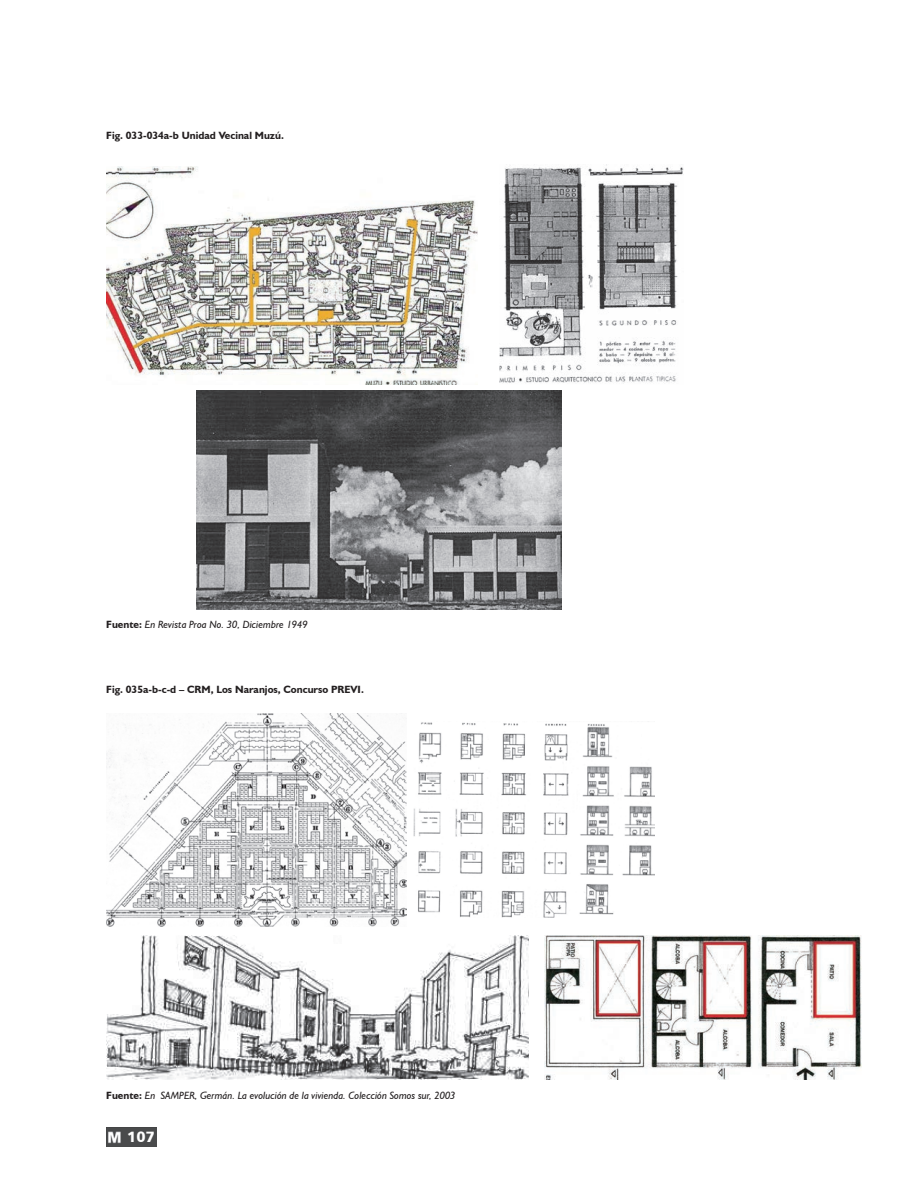
<style>
.page{position:relative;width:918px;height:1188px;background:#fff}
.page>*{position:absolute;margin:0;border:0;box-sizing:border-box;transform-origin:0 0}
.t1{font:15px "Humanist 777 BT Black B";color:#fff}
.t2{font:italic 10.5px "Humanist 521 BT";color:#231f20}
.t3{font:700 10.5px "Humanist 521 BT";color:#231f20}
.s1{font-weight:700;font-style:normal}
</style>
<div class="page">
<img style="left:106px;top:1127px;width:51px;height:20px">
<img style="left:106px;top:167px;width:372px;height:217px">
<img style="left:500px;top:165px;width:184px;height:219px">
<img style="left:197px;top:390px;width:365px;height:219px">
<img style="left:106px;top:713px;width:301px;height:213px">
<img style="left:414px;top:722px;width:241px;height:196px">
<img style="left:545px;top:935px;width:316px;height:144px">
<img style="left:106px;top:935px;width:423px;height:144px">
<p class="t3" style="left:106px;top:129px;width:179px">Fig. 033-034a-b Unidad Vecinal Muzú.</p>
<p class="t2" style="left:106px;top:618px;width:203px"><span class="s1">Fuente:</span> En Revista Proa No. 30, Diciembre 1949</p>
<p class="t3" style="left:106px;top:683px;width:259px">Fig. 035a-b-c-d – CRM, Los Naranjos, Concurso PREVI.</p>
<p class="t2" style="left:106px;top:1089px;width:351px"><span class="s1">Fuente:</span> En SAMPER, Germán. La evolución de la vivienda. Colección Somos sur, 2003</p>
<h1 class="t1" style="left:127px;top:1127px;width:29px">107</h1>
</div>
